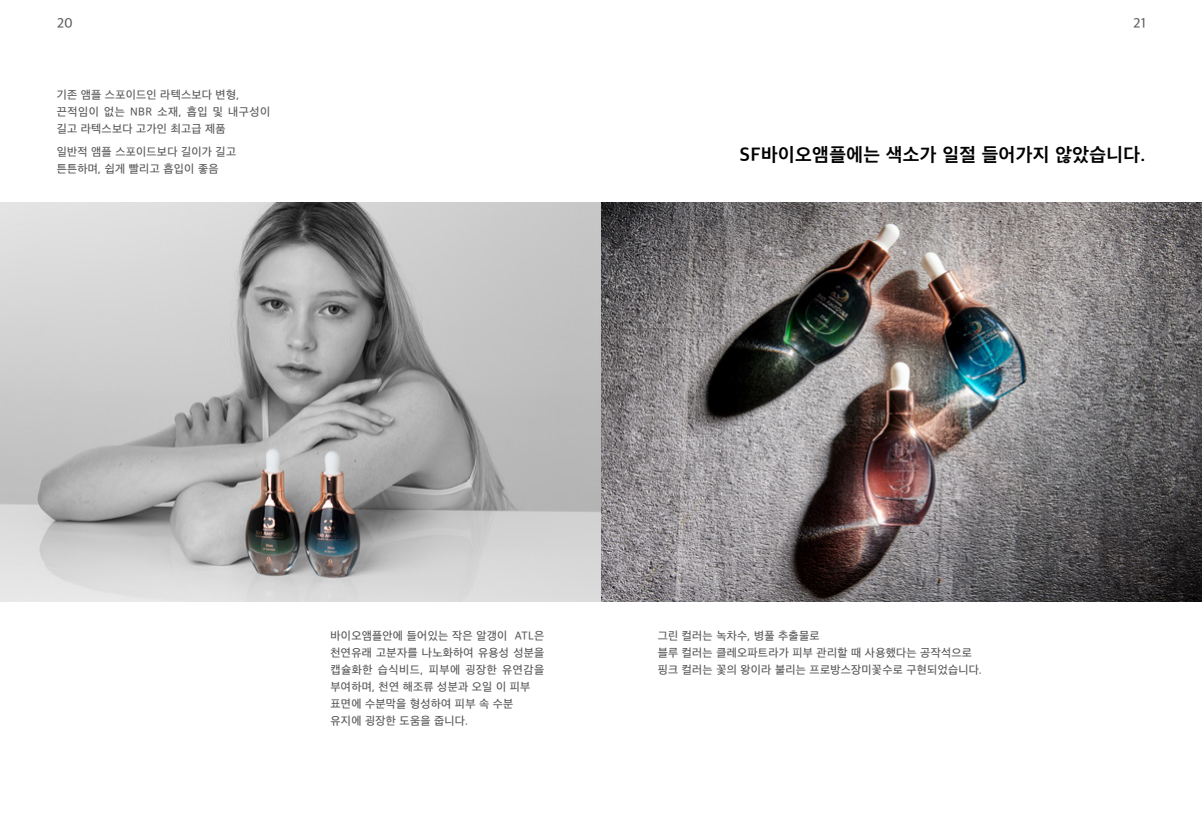
<style>
.page{position:relative;width:1202px;height:814px;background:#fff}
.page>*{position:absolute;margin:0;border:0;box-sizing:border-box;transform-origin:0 0}
.t1{font:18px "SD Gothic Neoa g Bd";letter-spacing:.025em;color:#000}
.t2{font:13px "SD Gothic Neoa e Md";color:#595757}
.t3{font:11px/17px "SD Gothic Neoa e Md";letter-spacing:.025em;color:#595757}
</style>
<div class="page">
<img style="left:0;top:202px;width:1202px;height:400px">
<p class="t2" style="left:57px;top:17px;width:18px">20</p>
<p class="t2" style="left:1133px;top:17px;width:15px">21</p>
<p class="t3" style="left:57px;top:86px;width:215px">기존 앰플 스포이드인 라텍스보다 변형, 끈적임이 없는 NBR 소재, 흡입 및 내구성이 길고 라텍스보다 고가인 최고급 제품</p>
<p class="t3" style="left:57px;top:143px;width:181px">일반적 앰플 스포이드보다 길이가 길고 튼튼하며, 쉽게 빨리고 흡입이 좋음</p>
<h1 class="t1" style="left:740px;top:146px;width:407px">SF바이오앰플에는 색소가 일절 들어가지 않았습니다.</h1>
<p class="t3" style="left:331px;top:627px;width:215px">바이오앰플안에 들어있는 작은 알갱이 ATL은 천연유래 고분자를 나노화하여 유용성 성분을 캡슐화한 습식비드, 피부에 굉장한 유연감을 부여하며, 천연 해조류 성분과 오일 이 피부 표면에 수분막을 형성하여 피부 속 수분 유지에 굉장한 도움을 줍니다.</p>
<p class="t3" style="left:658px;top:627px;width:326px">그린 컬러는 녹차수, 병풀 추출물로<br>블루 컬러는 클레오파트라가 피부 관리할 때 사용했다는 공작석으로 핑크 컬러는 꽃의 왕이라 불리는 프로방스장미꽃수로 구현되었습니다.</p>
</div>
